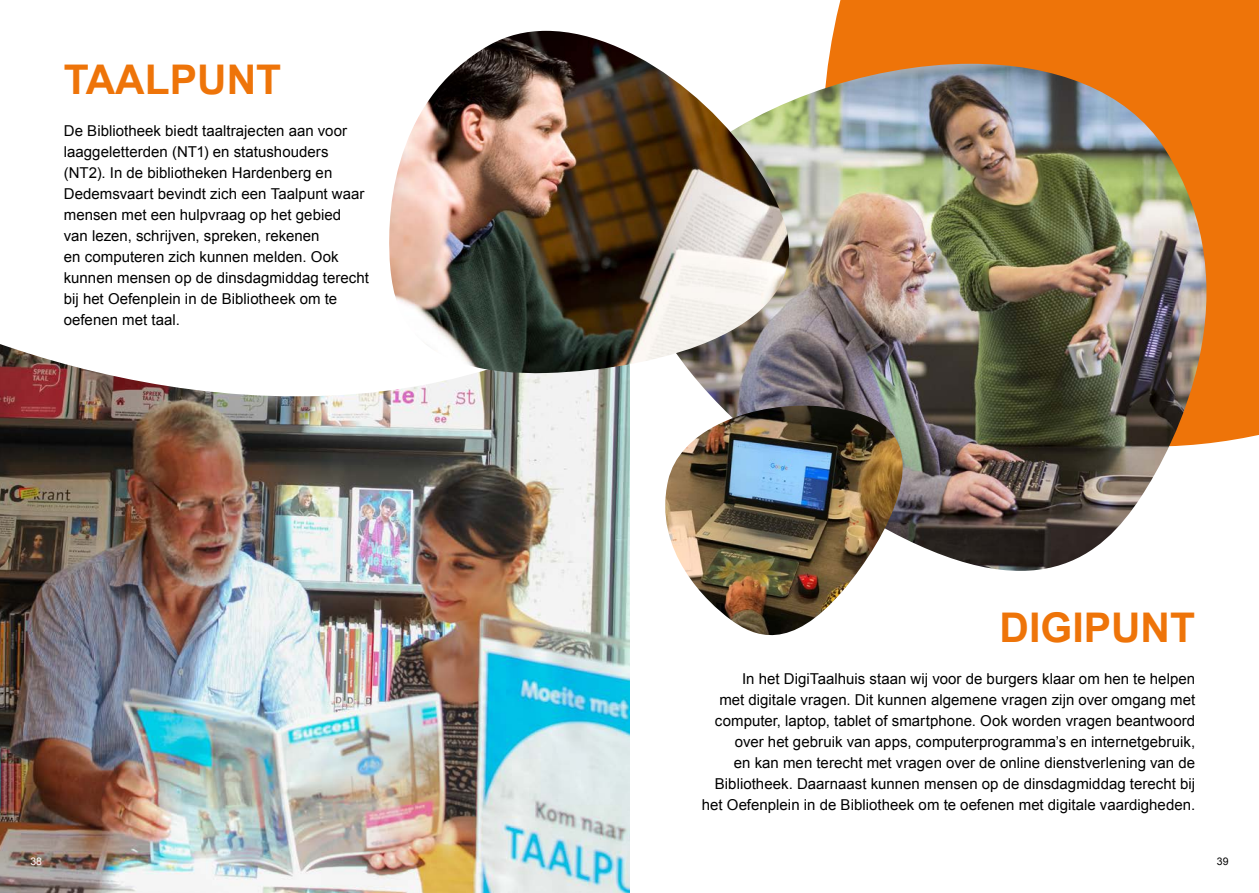
<style>
.page{position:relative;width:1259px;height:893px;background:#fff}
.page>*{position:absolute;margin:0;border:0;box-sizing:border-box;transform-origin:0 0}
.t1{font:700 40.95px "Arial";color:#ee7409}
.t2{font:15px/21px "Arial";color:#000}
.t3{font:10.5px "Arial";color:#fff}
.t4{font:10.5px "Arial";color:#000}
</style>
<div class="page">
<div style="left:981px;top:0;width:278px;height:436px;background:#ee7409"></div>
<img style="left:0;top:493px;width:629px;height:400px">
<svg style="left:0;top:0;width:981px;height:493px"></svg>
<img style="left:590px;top:64px;width:665px;height:520px">
<img style="left:386px;top:31px;width:431px;height:346px">
<img style="left:652px;top:406px;width:252px;height:230px">
<h1 class="t1" style="left:64px;top:52px;width:219px">TAALPUNT</h1>
<p class="t2" style="left:64px;top:120px;width:307px">De Bibliotheek biedt taaltrajecten aan voor laaggeletterden (NT1) en statushouders (NT2). In de bibliotheken Hardenberg en Dedemsvaart bevindt zich een Taalpunt waar mensen met een hulpvraag op het gebied van lezen, schrijven, spreken, rekenen<br>en computeren zich kunnen melden. Ook kunnen mensen op de dinsdagmiddag terecht bij het Oefenplein in de Bibliotheek om te oefenen met taal.</p>
<h1 class="t1" style="left:999px;top:601px;width:197px">DIGIPUNT</h1>
<p class="t2" style="left:702px;top:668px;width:495px;text-align:right">In het DigiTaalhuis staan wij voor de burgers klaar om hen te helpen<br>met digitale vragen. Dit kunnen algemene vragen zijn over omgang met computer, laptop, tablet of smartphone. Ook worden vragen beantwoord over het gebruik van apps, computerprogramma’s en internetgebruik,<br>en kan men terecht met vragen over de online dienstverlening van de Bibliotheek. Daarnaast kunnen mensen op de dinsdagmiddag terecht bij het Oefenplein in de Bibliotheek om te oefenen met digitale vaardigheden.</p>
<p class="t3" style="left:30px;top:855px;width:13px">38</p>
<p class="t4" style="left:1216px;top:855px;width:13px">39</p>
</div>
